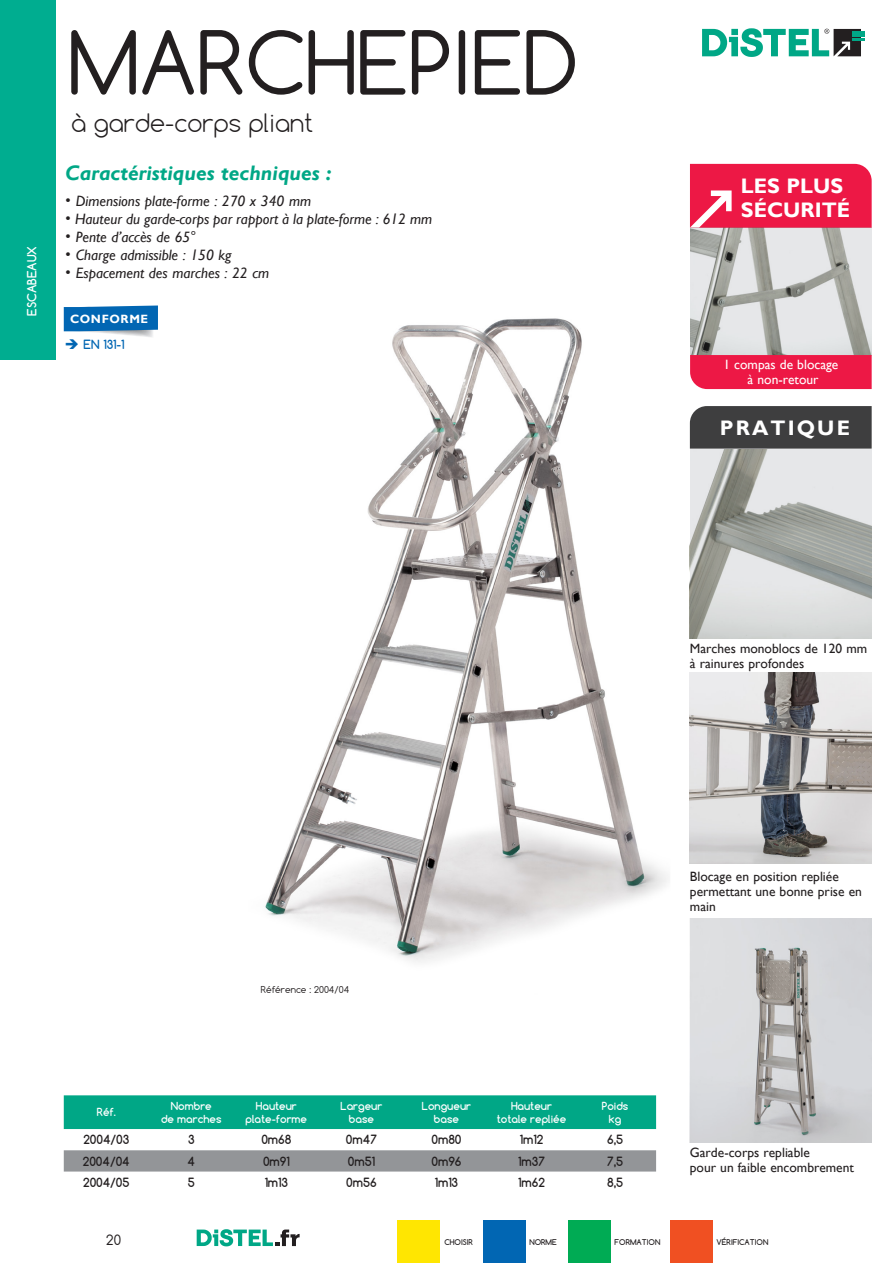
<style>
.page{position:relative;width:893px;height:1263px;background:#fff}
.page>*{position:absolute;margin:0;border:0;box-sizing:border-box;transform-origin:0 0}
.Normal_e{font:82.65px "Comfortaa";color:#231f20}
.Normal_e-2{font:300 24px "Comfortaa";color:#231f20}
.Normal_e-3{font:italic 700 21px "Gill Sans";color:#00a786}
.Normal_e-4{font:700 21px "Gill Sans";color:#fff}
.Normal_e-5{font:700 21px "Gill Sans";letter-spacing:.1em;color:#fff}
.Normal_e-6{font:italic 15px "Gill Sans";color:#231f20}
.Normal_e-7{font:13.5px/15px "Gill Sans";color:#231f20}
.Normal_e-8{font:13.5px "Gill Sans";color:#fff}
.t1{font:13.5px "Comfortaa";color:#231f20}
.t2{font:700 12px "Comfortaa";color:#231f20}
.t3{font:700 12px "Comfortaa";color:#fff}
.Normal_e-9{font:700 12px "Gill Sans";letter-spacing:.05em;color:#fff}
.Normal_e-10{font:700 12px "Comfortaa";color:#0166b3}
.t4{font:700 10.5px/12.6px "Comfortaa";color:#fff;text-align:center}
.Normal_e-11{font:9px "Comfortaa";color:#231f20}
.t5{font:700 7.5px "Comfortaa";color:#231f20}
.s1{font-family:"Comfortaa";font-weight:700;font-style:normal}
</style>
<div class="page">
<div style="left:0;top:0;width:55px;height:360px;background:#00ad90"></div>
<div style="left:398px;top:1220px;width:42px;height:43px;background:#ffe601"></div>
<div style="left:483px;top:1220px;width:42px;height:43px;background:#0166b3"></div>
<div style="left:568px;top:1220px;width:42px;height:43px;background:#00ab54"></div>
<div style="left:670px;top:1220px;width:42px;height:43px;background:#f05022"></div>
<svg style="left:702px;top:28px;width:163px;height:29px"></svg>
<svg style="left:197px;top:1229px;width:103px;height:17px"></svg>
<img style="left:265px;top:318px;width:403px;height:645px">
<div style="left:64px;top:1095px;width:592px;height:34px;background:#00a786"></div>
<div style="left:64px;top:1150px;width:592px;height:21px;background:#939598"></div>
<div style="left:690px;top:355px;width:182px;height:34px;background:#ed1845"></div>
<div style="left:690px;top:164px;width:182px;height:64px;background:#ed1845"></div>
<svg style="left:690px;top:228px;width:182px;height:127px;background:#c9cbc9"></svg>
<div style="left:690px;top:406px;width:182px;height:43px;background:#3e3e3f"></div>
<img style="left:690px;top:672px;width:182px;height:192px">
<svg style="left:690px;top:449px;width:182px;height:189px;background:#c1c3c1"></svg>
<svg style="left:690px;top:918px;width:182px;height:224px;background:#cbcbcd"></svg>
<svg style="left:64px;top:305px;width:94px;height:32px;background:#3986c0"></svg>
<p class="t3" style="left:24px;top:316px;width:71px;rotate:-90deg">ESCABEAUX</p>
<p class="Normal_e" style="left:68px;top:11px;width:512px">MARCHEPIED</p>
<p class="Normal_e-2" style="left:71px;top:108px;width:244px">à garde-corps pliant</p>
<p class="Normal_e-3" style="left:65px;top:161px;width:268px">Caractéristiques techniques :</p>
<p class="Normal_e-6" style="left:65px;top:193px;width:247px"><span class="s1">•</span> Dimensions plate-forme : 270 x 340 mm</p>
<p class="Normal_e-6" style="left:65px;top:211px;width:368px"><span class="s1">•</span> Hauteur du garde-corps par rapport à la plate-forme : 612 mm</p>
<p class="Normal_e-6" style="left:65px;top:229px;width:132px"><span class="s1">•</span> Pente d’accès de 65°</p>
<p class="Normal_e-6" style="left:65px;top:247px;width:168px"><span class="s1">•</span> Charge admissible : 150 kg</p>
<p class="Normal_e-6" style="left:65px;top:265px;width:205px"><span class="s1">•</span> Espacement des marches : 22 cm</p>
<p class="Normal_e-9" style="left:70px;top:311px;width:80px">CONFORME</p>
<p class="Normal_e-10" style="left:65px;top:337px;width:61px">➔ EN 131-1</p>
<p class="Normal_e-4" style="left:741px;top:173px;width:104px">LES PLUS</p>
<p class="Normal_e-4" style="left:741px;top:197px;width:111px">SÉCURITÉ</p>
<p class="Normal_e-8" style="left:723px;top:357px;width:117px">1 compas de blocage</p>
<p class="Normal_e-8" style="left:748px;top:372px;width:73px">à non-retour</p>
<p class="Normal_e-5" style="left:720px;top:415px;width:132px">PRATIQUE</p>
<p class="Normal_e-7" style="left:690px;top:641px;width:179px">Marches monoblocs de 120 mm</p>
<p class="Normal_e-7" style="left:690px;top:656px;width:116px">à rainures profondes</p>
<p class="t4" style="left:97px;top:1106px;width:20px">Réf.</p>
<p class="Normal_e-11" style="left:261px;top:984px;width:90px">Référence : 2004/04</p>
<p class="t4" style="left:171px;top:1099px;width:43px">Nombre</p>
<p class="t4" style="left:161px;top:1112px;width:62px">de marches</p>
<p class="t4" style="left:246px;top:1099px;width:63px">Hauteur plate-forme</p>
<p class="t4" style="left:340px;top:1099px;width:43px">Largeur</p>
<p class="t4" style="left:349px;top:1112px;width:27px">base</p>
<p class="t4" style="left:422px;top:1099px;width:51px">Longueur base</p>
<p class="t4" style="left:497px;top:1099px;width:71px">Hauteur totale repliée</p>
<p class="t4" style="left:602px;top:1099px;width:28px">Poids kg</p>
<p class="t2" style="left:83px;top:1132px;width:47px">2004/03</p>
<p class="t2" style="left:188px;top:1132px;width:8px">3</p>
<p class="t2" style="left:261px;top:1132px;width:32px">0m68</p>
<p class="t2" style="left:346px;top:1132px;width:32px">0m47</p>
<p class="t2" style="left:431px;top:1132px;width:31px">0m80</p>
<p class="t2" style="left:520px;top:1132px;width:25px">1m12</p>
<p class="t2" style="left:607px;top:1132px;width:17px">6,5</p>
<p class="t2" style="left:83px;top:1153px;width:48px">2004/04</p>
<p class="t2" style="left:188px;top:1153px;width:9px">4</p>
<p class="t2" style="left:263px;top:1153px;width:28px">0m91</p>
<p class="t2" style="left:348px;top:1153px;width:29px">0m51</p>
<p class="t2" style="left:431px;top:1153px;width:31px">0m96</p>
<p class="t2" style="left:518px;top:1153px;width:28px">1m37</p>
<p class="t2" style="left:607px;top:1153px;width:17px">7,5</p>
<p class="t2" style="left:83px;top:1175px;width:48px">2004/05</p>
<p class="t2" style="left:188px;top:1175px;width:9px">5</p>
<p class="t2" style="left:265px;top:1175px;width:25px">1m13</p>
<p class="t2" style="left:346px;top:1175px;width:32px">0m56</p>
<p class="t2" style="left:435px;top:1175px;width:25px">1m13</p>
<p class="t2" style="left:518px;top:1175px;width:28px">1m62</p>
<p class="t2" style="left:607px;top:1175px;width:17px">8,5</p>
<p class="Normal_e-7" style="left:690px;top:869px;width:150px">Blocage en position repliée</p>
<p class="Normal_e-7" style="left:690px;top:884px;width:174px">permettant une bonne prise en main</p>
<p class="Normal_e-7" style="left:690px;top:1145px;width:122px">Garde-corps repliable</p>
<p class="Normal_e-7" style="left:690px;top:1160px;width:166px">pour un faible encombrement</p>
<p class="t1" style="left:106px;top:1232px;width:16px">20</p>
<p class="t5" style="left:444px;top:1237px;width:30px">CHOISIR</p>
<p class="t5" style="left:529px;top:1237px;width:29px">NORME</p>
<p class="t5" style="left:615px;top:1237px;width:47px">FORMATION</p>
<p class="t5" style="left:717px;top:1237px;width:53px">VÉRIFICATION</p>
</div>
